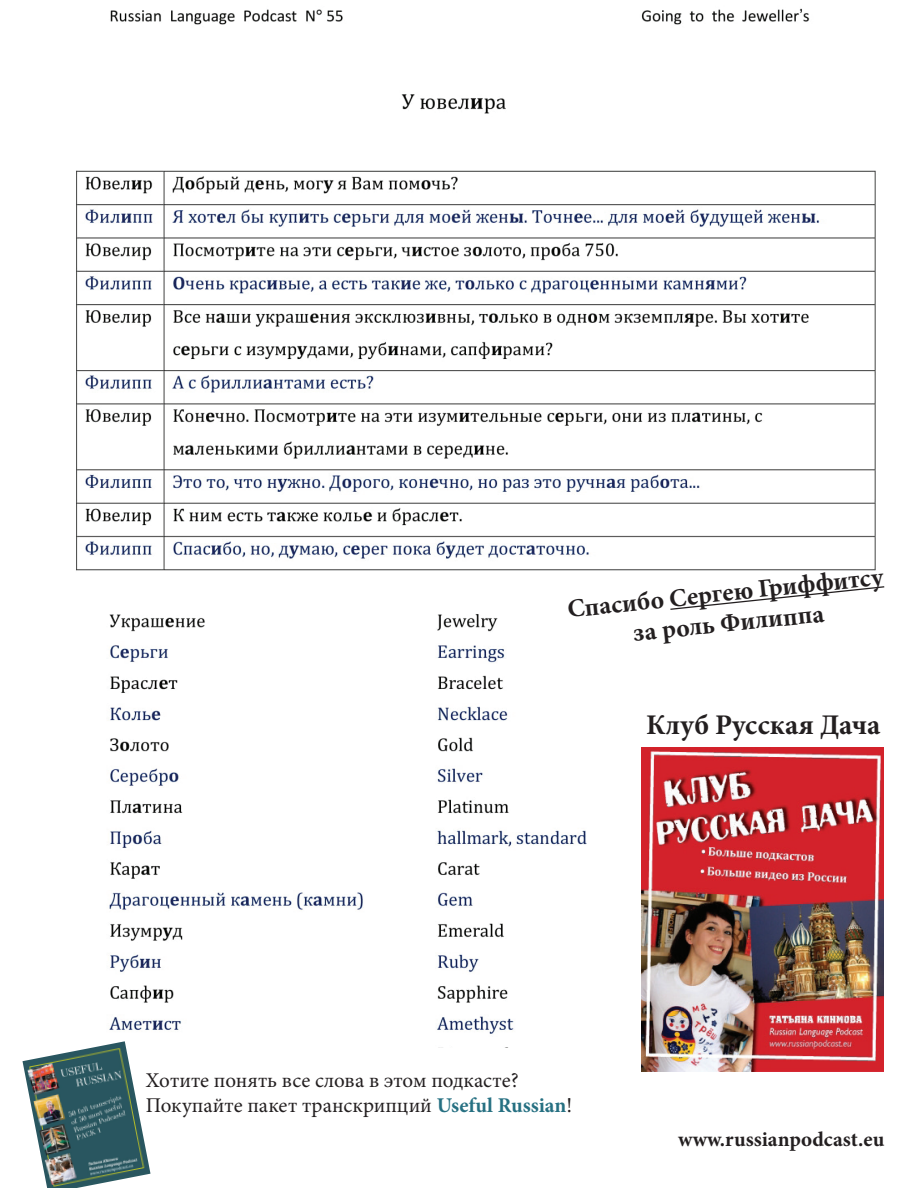
<style>
.page{position:relative;width:918px;height:1188px;background:#fff}
.page>*{position:absolute;margin:0;border:0;box-sizing:border-box;transform-origin:0 0}
.t1{font:700 28.5px "Minion Pro";color:#231f20}
.t2{font:700 25.5px/30.6px "Minion Pro";color:#231f20;text-align:center}
.t3{font:21px/25.2px "Minion Pro";color:#231f20}
.t4{font:700 21px "Minion Pro";letter-spacing:.005em;color:#231f20}
.s1{font-weight:700;color:#267082}
</style>
<div class="page">
<img style="left:76px;top:8px;width:808px;height:1040px">
<div style="left:632px;top:713px;width:263px;height:34px;background:#fff"></div>
<img style="left:641px;top:748px;width:243px;height:324px">
<img style="left:23px;top:1041px;width:128px;height:147px">
<svg style="left:669px;top:585px;width:216px;height:26px"></svg>
<p class="t2" style="left:566px;top:594px;width:319px;rotate:-6deg">Спасибо Сергею Гриффитсу за роль Филиппа</p>
<h1 class="t1" style="left:646px;top:704px;width:236px">Клуб Русская Дача</h1>
<p class="t3" style="left:146px;top:1068px;width:428px">Хотите понять все слова в этом подкасте?<br>Покупайте пакет транскрипций <span class="s1">Useful Russian</span>!</p>
<p class="t4" style="left:678px;top:1124px;width:208px">www.russianpodcast.eu</p>
</div>
